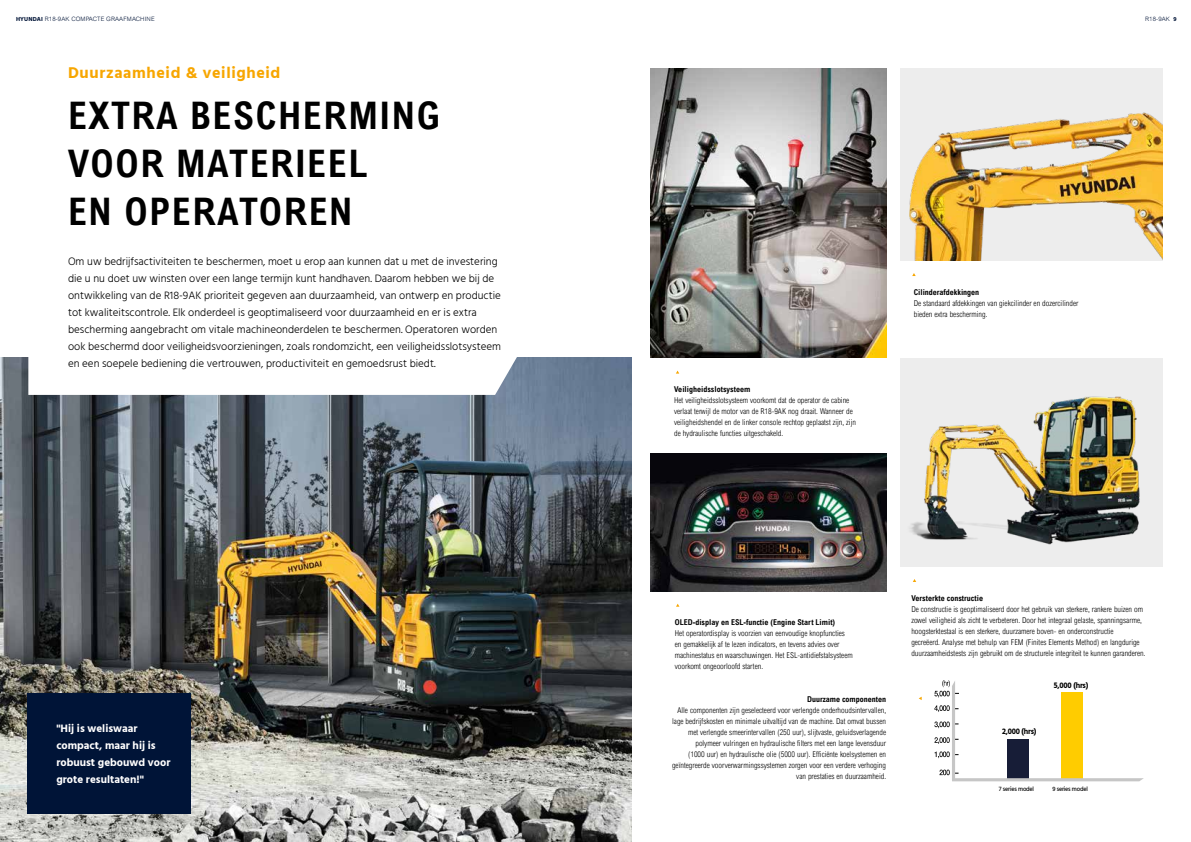
<style>
.page{position:relative;width:1191px;height:842px;background:#fff}
.page>*{position:absolute;margin:0;border:0;box-sizing:border-box;transform-origin:0 0}
.t1{font:700 condensed 38px/48px "Arial";letter-spacing:.04em;color:#000}
.t2{font:700 16px "Hind";letter-spacing:.04em;color:#f7a600}
.t3{font:300 11px/17px "Hind";color:#000}
.t4{font:700 11px/17px "Hind";color:#fff}
.t5{font:700 8.1px "Hind";letter-spacing:-.03em;color:#000;scale:.95 1}
.t6{font:300 condensed 8px/11px "Arial";color:#000}
.t7{font:700 condensed 8px "Arial";color:#000}
.t8{font:500 6.4px "Hind";letter-spacing:-.03em;color:#000;scale:.95 1}
.t9{font:300 6px "Arial";letter-spacing:.02em;color:#001437}
.s1{font-family:"Hind";font-weight:700}
</style>
<div class="page">
<img style="left:900px;top:68px;width:262px;height:192px">
<img style="left:0;top:358px;width:631px;height:484px">
<div style="left:28px;top:693px;width:163px;height:121px;background:#001437"></div>
<svg style="left:934px;top:680px;width:209px;height:101px"></svg>
<div style="left:900px;top:358px;width:262px;height:208px;background:#ededed"></div>
<img style="left:910px;top:396px;width:230px;height:149px">
<img style="left:651px;top:453px;width:235px;height:138px">
<svg style="left:28px;top:357px;width:494px;height:38px"></svg>
<img style="left:651px;top:68px;width:235px;height:290px">
<p class="t9" style="left:16px;top:15px;width:140px"><span class="s1">HYUNDAI</span> R18-9AK COMPACTE GRAAFMACHINE</p>
<p class="t9" style="left:1145px;top:15px;width:33px">R18-9AK <span class="s1">9</span></p>
<h2 class="t2" style="left:68px;top:63px;width:214px">Duurzaamheid &amp; veiligheid</h2>
<h1 class="t1" style="left:68px;top:91px;width:373px">EXTRA BESCHERMING<br>VOOR MATERIEEL<br>EN OPERATOREN</h1>
<p class="t3" style="left:68px;top:253px;width:434px">Om uw bedrijfsactiviteiten te beschermen, moet u erop aan kunnen dat u met de investering die u nu doet uw winsten over een lange termijn kunt handhaven. Daarom hebben we bij de ontwikkeling van de R18-9AK prioriteit gegeven aan duurzaamheid, van ontwerp en productie tot kwaliteitscontrole. Elk onderdeel is geoptimaliseerd voor duurzaamheid en er is extra bescherming aangebracht om vitale machineonderdelen te beschermen. Operatoren worden ook beschermd door veiligheidsvoorzieningen, zoals rondomzicht, een veiligheidsslotsysteem en een soepele bediening die vertrouwen, productiviteit en gemoedsrust biedt.</p>
<h3 class="t4" style="left:56px;top:720px;width:115px">"Hij is weliswaar compact, maar hij is robuust gebouwd voor grote resultaten!"</h3>
<p class="t7" style="left:674px;top:385px;width:78px">Veiligheidsslotsysteem</p>
<p class="t6" style="left:674px;top:395px;width:183px">Het veiligheidsslotsysteem voorkomt dat de operator de cabine verlaat terwijl de motor van de R18-9AK nog draait. Wanneer de veiligheidshendel en de linker console rechtop geplaatst zijn, zijn de hydraulische functies uitgeschakeld.</p>
<p class="t7" style="left:913px;top:287px;width:67px">Cilinderafdekkingen</p>
<p class="t6" style="left:913px;top:297px;width:166px">De standaard afdekkingen van giekcilinder en dozercilinder bieden extra bescherming.</p>
<p class="t7" style="left:675px;top:618px;width:162px">OLED-display en ESL-functie (Engine Start Limit)</p>
<p class="t6" style="left:675px;top:628px;width:179px">Het operatordisplay is voorzien van eenvoudige knopfuncties en gemakkelijk af te lezen indicators, en tevens advies over machinestatus en waarschuwingen. Het ESL-antidiefstalsysteem voorkomt ongeoorloofd starten.</p>
<p class="t7" style="left:807px;top:694px;width:80px">Duurzame componenten</p>
<p class="t6" style="left:672px;top:704px;width:215px;text-align:right">Alle componenten zijn geselecteerd voor verlengde onderhoudsintervallen, lage bedrijfskosten en minimale uitvaltijd van de machine. Dat omvat bussen met verlengde smeerintervallen (250 uur), slijtvaste, geluidsverlagende polymeer vulringen en hydraulische filters met een lange levensduur<br>(1000 uur) en hydraulische olie (5000 uur). Efficiënte koelsystemen en geïntegreerde voorverwarmingssystemen zorgen voor een verdere verhoging van prestaties en duurzaamheid.</p>
<p class="t7" style="left:911px;top:594px;width:73px">Versterkte constructie</p>
<p class="t6" style="left:911px;top:604px;width:236px">De constructie is geoptimaliseerd door het gebruik van sterkere, rankere buizen om zowel veiligheid als zicht te verbeteren. Door het integraal gelaste, spanningsarme, hoogsterktestaal is een sterkere, duurzamere boven- en onderconstructie<br>gecreëerd. Analyse met behulp van FEM (Finites Elements Method) en langdurige duurzaamheidstests zijn gebruikt om de structurele integriteit te kunnen garanderen.</p>
<p class="t5" style="left:1002px;top:726px;width:38px">2,000 (hrs)</p>
<p class="t5" style="left:1054px;top:680px;width:38px">5,000 (hrs)</p>
<p class="t8" style="left:999px;top:785px;width:38px">7 series model</p>
<p class="t8" style="left:1052px;top:785px;width:39px">9 series model</p>
</div>
